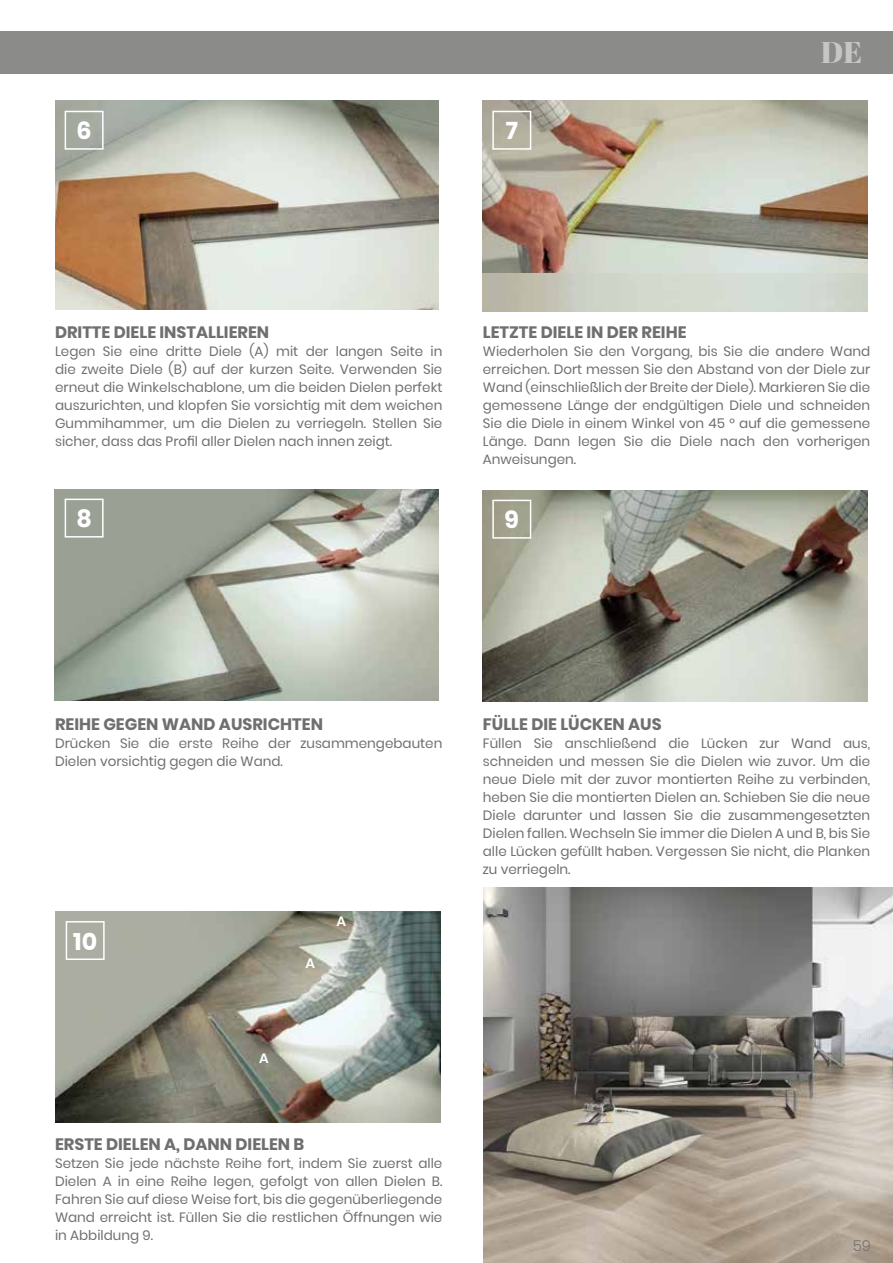
<style>
.page{position:relative;width:893px;height:1263px;background:#fff}
.page>*{position:absolute;margin:0;border:0;box-sizing:border-box;transform-origin:0 0}
.t1{font:30px "Abril Fatface";color:#c6c6c6}
.t2{font:700 24px "Poppins";color:#fff}
.t3{font:700 16.5px "Poppins";color:#706f6f}
.t4{font:300 15px "Poppins";color:#767172}
.t5{font:600 13.65px "Poppins";color:#fff}
.t6{font:13.5px/18px "Poppins";color:#706f6f;text-align:justify}
</style>
<div class="page">
<img style="left:482px;top:491px;width:385px;height:210px">
<img style="left:54px;top:489px;width:385px;height:211px">
<img style="left:56px;top:912px;width:384px;height:210px">
<div style="left:0;top:31px;width:893px;height:43px;background:#8b8b8a"></div>
<img style="left:482px;top:101px;width:385px;height:172px">
<img style="left:55px;top:100px;width:383px;height:210px">
<div style="left:492px;top:500px;width:39px;height:39px;border:2px solid #fff"></div>
<div style="left:492px;top:111px;width:39px;height:39px;border:2px solid #fff"></div>
<div style="left:65px;top:499px;width:39px;height:38px;border:2px solid #fff"></div>
<div style="left:65px;top:111px;width:39px;height:39px;border:2px solid #fff"></div>
<div style="left:66px;top:921px;width:39px;height:39px;border:2px solid #fff"></div>
<img style="left:484px;top:887px;width:409px;height:376px">
<h2 class="t2" style="left:77px;top:117px;width:17px">6</h2>
<h2 class="t2" style="left:506px;top:117px;width:14px">7</h2>
<h1 class="t1" style="left:821px;top:31px;width:43px">DE</h1>
<p class="t3" style="left:55px;top:323px;width:216px">DRITTE DIELE INSTALLIEREN</p>
<p class="t6" style="left:55px;top:343px;width:389px">Legen Sie eine dritte Diele (A) mit der langen Seite in die zweite Diele (B) auf der kurzen Seite. Verwenden Sie erneut die Winkelschablone, um die beiden Dielen perfekt auszurichten, und klopfen Sie vorsichtig mit dem weichen Gummihammer, um die Dielen zu verriegeln. Stellen Sie sicher, dass das Profil aller Dielen nach innen zeigt.</p>
<h2 class="t2" style="left:76px;top:505px;width:17px">8</h2>
<p class="t3" style="left:483px;top:323px;width:205px">LETZTE DIELE IN DER REIHE</p>
<p class="t6" style="left:483px;top:343px;width:389px">Wiederholen Sie den Vorgang, bis Sie die andere Wand erreichen. Dort messen Sie den Abstand von der Diele zur Wand (einschließlich der Breite der Diele). Markieren Sie die gemessene Länge der endgültigen Diele und schneiden Sie die Diele in einem Winkel von 45 ° auf die gemessene Länge. Dann legen Sie die Diele nach den vorherigen Anweisungen.</p>
<h2 class="t2" style="left:505px;top:506px;width:16px">9</h2>
<p class="t3" style="left:55px;top:715px;width:269px">REIHE GEGEN WAND AUSRICHTEN</p>
<p class="t6" style="left:55px;top:734px;width:389px">Drücken Sie die erste Reihe der zusammengebauten<br>Dielen vorsichtig gegen die Wand.</p>
<h2 class="t2" style="left:73px;top:927px;width:26px">10</h2>
<p class="t5" style="left:259px;top:1050px;width:11px">A</p>
<p class="t5" style="left:306px;top:956px;width:11px">A</p>
<p class="t5" style="left:336px;top:913px;width:11px">A</p>
<p class="t3" style="left:55px;top:1135px;width:251px">ERSTE DIELEN A, DANN DIELEN B</p>
<p class="t6" style="left:55px;top:1154px;width:389px">Setzen Sie jede nächste Reihe fort, indem Sie zuerst alle Dielen A in eine Reihe legen, gefolgt von allen Dielen B.<br>Fahren Sie auf diese Weise fort, bis die gegenüberliegende Wand erreicht ist. Füllen Sie die restlichen Öffnungen wie in Abbildung 9.</p>
<p class="t3" style="left:483px;top:715px;width:180px">FÜLLE DIE LÜCKEN AUS</p>
<p class="t6" style="left:483px;top:734px;width:389px">Füllen Sie anschließend die Lücken zur Wand aus, schneiden und messen Sie die Dielen wie zuvor. Um die neue Diele mit der zuvor montierten Reihe zu verbinden, heben Sie die montierten Dielen an. Schieben Sie die neue Diele darunter und lassen Sie die zusammengesetzten Dielen fallen. Wechseln Sie immer die Dielen A und B, bis Sie alle Lücken gefüllt haben. Vergessen Sie nicht, die Planken zu verriegeln.</p>
<p class="t4" style="left:853px;top:1237px;width:20px">59</p>
</div>
